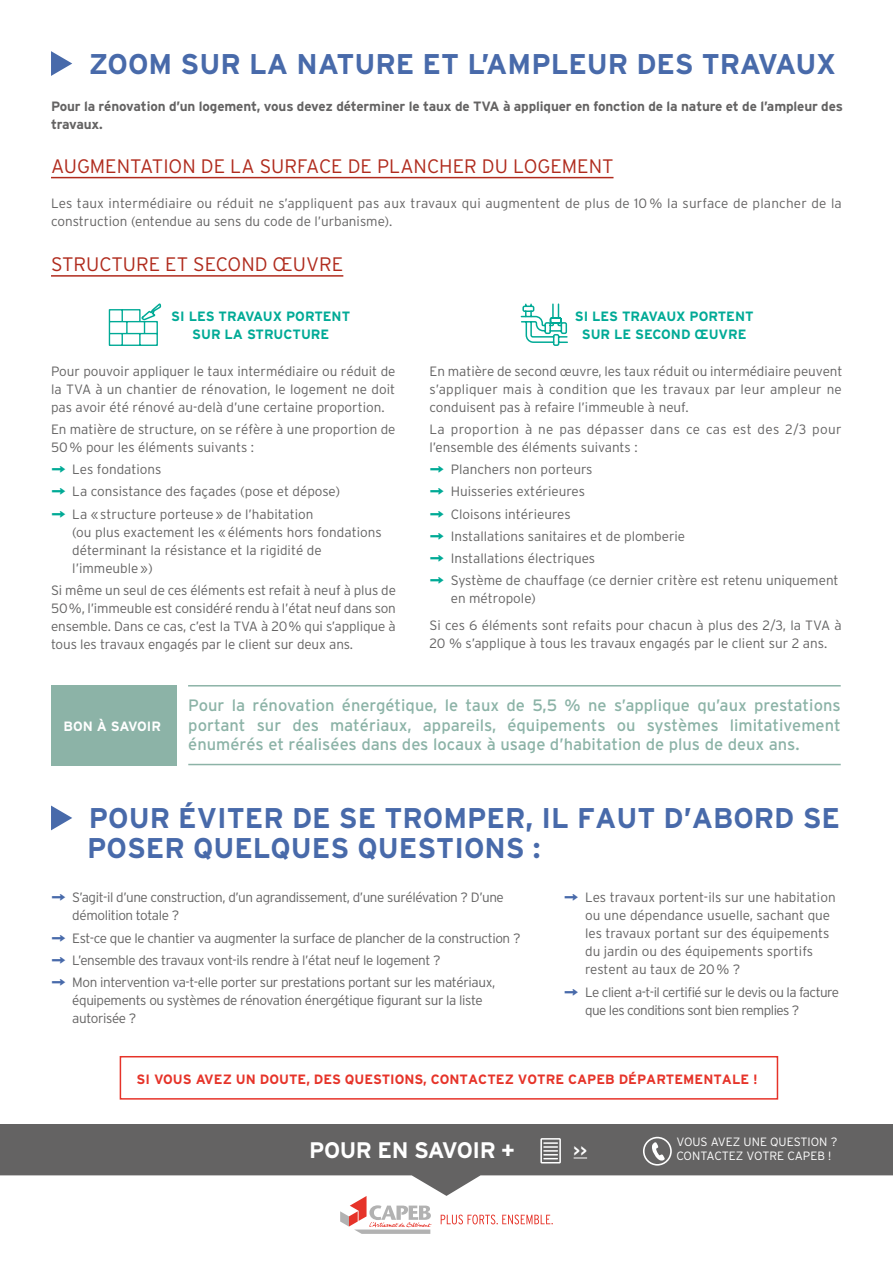
<style>
.page{position:relative;width:893px;height:1263px;background:#fff}
.page>*{position:absolute;margin:0;border:0;box-sizing:border-box;transform-origin:0 0}
.t1{font:700 28.5px "Interstate";color:#486aaa}
.t2{font:700 22.5px "Interstate";letter-spacing:-.02em;color:#fff}
.t3{font:300 19.5px "Interstate";color:#b02b1d}
.t4{font:16.5px/19.8px "Interstate";color:#8cb3a7;text-align:justify}
.t5{font:700 15px "Interstate";color:#fff}
.t6{font:300 13.5px/18px "Interstate";color:#646363}
.t7{font:300 13.5px/18px "Interstate";letter-spacing:-.03em;color:#646363}
.t8{font:700 13.5px/18px "Interstate";letter-spacing:-.01em;color:#646363}
.t9{font:300 13.5px/18px "Interstate";letter-spacing:.02em;color:#646363}
.t10{font:300 13.5px/18px "Interstate";letter-spacing:-.04em;color:#646363}
.t11{font:700 13.5px/18px "Interstate";color:#00aa96;text-align:center}
.t12{font:700 13.5px "Interstate";color:#e63329}
.t13{font:700 13.5px "Interstate";letter-spacing:-.005em;color:#fff}
.t14{font:300 12px/13.5px "Interstate";color:#fff}
.s1{font-weight:400;font-size:22.5px;color:#00aa96}
.s2{font-weight:400;font-size:22.5px;color:#486aaa}
</style>
<div class="page">
<svg style="left:51px;top:805px;width:21px;height:25px"></svg>
<div style="left:0;top:1124px;width:893px;height:80px;background:#646363"></div>
<div style="left:540px;top:1138px;width:21px;height:25px;border:2px solid #fff"></div>
<svg style="left:544px;top:1142px;width:13px;height:17px"></svg>
<div style="left:0;top:1175px;width:893px;height:50px;background:#fff"></div>
<svg style="left:643px;top:1137px;width:29px;height:28px"></svg>
<svg style="left:441px;top:1214px;width:112px;height:10px"></svg>
<svg style="left:340px;top:1196px;width:92px;height:38px"></svg>
<svg style="left:574px;top:1158px;width:13px;height:1px"></svg>
<div style="left:120px;top:1056px;width:658px;height:43px;border:2px solid #e63329"></div>
<hr style="left:51px;top:177px;width:562px;height:1px;background:#b02b1d">
<svg style="left:51px;top:51px;width:21px;height:25px"></svg>
<hr style="left:51px;top:275px;width:292px;height:2px;background:#b02b1d">
<svg style="left:520px;top:303px;width:48px;height:43px"></svg>
<svg style="left:108px;top:303px;width:54px;height:43px"></svg>
<div style="left:52px;top:685px;width:125px;height:80px;background:#8cb3a7"></div>
<hr style="left:188px;top:685px;width:653px;height:1px;background:#8cb3a7">
<hr style="left:188px;top:764px;width:653px;height:1px;background:#8cb3a7">
<h1 class="t1" style="left:89px;top:48px;width:749px">ZOOM SUR LA NATURE ET L’AMPLEUR DES TRAVAUX</h1>
<p class="t8" style="left:51px;top:97px;width:793px">Pour la rénovation d’un logement, vous devez déterminer le taux de TVA à appliquer en fonction de la nature et de l’ampleur des travaux.</p>
<h3 class="t3" style="left:51px;top:155px;width:564px">AUGMENTATION DE LA SURFACE DE PLANCHER DU LOGEMENT</h3>
<p class="t6" style="left:51px;top:194px;width:792px">Les taux intermédiaire ou réduit ne s’appliquent pas aux travaux qui augmentent de plus de 10 % la surface de plancher de la construction (entendue au sens du code de l’urbanisme).</p>
<h3 class="t3" style="left:51px;top:253px;width:294px">STRUCTURE ET SECOND ŒUVRE</h3>
<p class="t11" style="left:171px;top:307px;width:180px">SI LES TRAVAUX PORTENT<br>SUR LA STRUCTURE</p>
<p class="t6" style="left:51px;top:362px;width:346px;text-align:justify">Pour pouvoir appliquer le taux intermédiaire ou réduit de la TVA à un chantier de rénovation, le logement ne doit pas avoir été rénové au-delà d’une certaine proportion.</p>
<p class="t6" style="left:51px;top:420px;width:346px">En matière de structure, on se réfère à une proportion de<br>50% pour les éléments suivants :</p>
<p class="t6" style="left:51px;top:460px;width:112px"><span class="s1">→</span> Les fondations</p>
<p class="t6" style="left:51px;top:482px;width:291px"><span class="s1">→</span> La consistance des façades (pose et dépose)</p>
<p class="t6" style="left:72px;top:505px;width:311px;text-indent:-21px"><span class="s1">→</span> La «structure porteuse» de l’habitation<br>(ou plus exactement les «éléments hors fondations déterminant la résistance et la rigidité de l’immeuble»)</p>
<p class="t6" style="left:51px;top:581px;width:346px;text-align:justify">Si même un seul de ces éléments est refait à neuf à plus de 50%, l’immeuble est considéré rendu à l’état neuf dans son ensemble. Dans ce cas, c’est la TVA à 20% qui s’applique à tous les travaux engagés par le client sur deux ans.</p>
<p class="t11" style="left:575px;top:307px;width:180px">SI LES TRAVAUX PORTENT<br>SUR LE SECOND ŒUVRE</p>
<p class="t6" style="left:429px;top:362px;width:414px;text-align:justify">En matière de second œuvre, les taux réduit ou intermédiaire peuvent s’appliquer mais à condition que les travaux par leur ampleur ne conduisent pas à refaire l’immeuble à neuf.</p>
<p class="t9" style="left:429px;top:420px;width:414px">La proportion à ne pas dépasser dans ce cas est des 2/3 pour l’ensemble des éléments suivants :</p>
<p class="t6" style="left:429px;top:460px;width:165px"><span class="s1">→</span> Planchers non porteurs</p>
<p class="t6" style="left:429px;top:482px;width:157px"><span class="s1">→</span> Huisseries extérieures</p>
<p class="t6" style="left:429px;top:505px;width:143px"><span class="s1">→</span> Cloisons intérieures</p>
<p class="t6" style="left:429px;top:527px;width:257px"><span class="s1">→</span> Installations sanitaires et de plomberie</p>
<p class="t6" style="left:429px;top:549px;width:167px"><span class="s1">→</span> Installations électriques</p>
<p class="t6" style="left:451px;top:571px;width:389px;text-indent:-21px"><span class="s1">→</span> Système de chauffage (ce dernier critère est retenu uniquement en métropole)</p>
<p class="t6" style="left:429px;top:616px;width:414px">Si ces 6 éléments sont refaits pour chacun à plus des 2/3, la TVA à<br>20 % s’applique à tous les travaux engagés par le client sur 2 ans.</p>
<p class="t13" style="left:64px;top:719px;width:99px">BON À SAVOIR</p>
<p class="t4" style="left:188px;top:695px;width:654px">Pour la rénovation énergétique, le taux de 5,5 % ne s’applique qu’aux prestations portant sur des matériaux, appareils, équipements ou systèmes limitativement énumérés et réalisées dans des locaux à usage d’habitation de plus de deux ans.</p>
<h1 class="t1" style="left:89px;top:802px;width:753px">POUR ÉVITER DE SE TROMPER, IL FAUT D’ABORD SE</h1>
<h1 class="t1" style="left:87px;top:832px;width:455px">POSER QUELQUES QUESTIONS :</h1>
<p class="t7" style="left:72px;top:888px;width:433px;text-indent:-21px"><span class="s2">→</span> S’agit-il d’une construction, d’un agrandissement, d’une surélévation ? D’une démolition totale ?</p>
<p class="t7" style="left:51px;top:929px;width:471px"><span class="s2">→</span> Est-ce que le chantier va augmenter la surface de plancher de la construction ?</p>
<p class="t7" style="left:51px;top:951px;width:391px"><span class="s2">→</span> L’ensemble des travaux vont-ils rendre à l’état neuf le logement ?</p>
<p class="t7" style="left:72px;top:973px;width:424px;text-indent:-21px"><span class="s2">→</span> Mon intervention va-t-elle porter sur prestations portant sur les matériaux, équipements ou systèmes de rénovation énergétique figurant sur la liste autorisée ?</p>
<p class="t6" style="left:585px;top:888px;width:252px;text-indent:-21px"><span class="s2">→</span> Les travaux portent-ils sur une habitation ou une dépendance usuelle, sachant que les travaux portant sur des équipements du jardin ou des équipements sportifs restent au taux de 20% ?</p>
<p class="t10" style="left:585px;top:983px;width:256px;text-indent:-21px"><span class="s2">→</span> Le client a-t-il certifié sur le devis ou la facture que les conditions sont bien remplies ?</p>
<p class="t12" style="left:137px;top:1071px;width:623px">SI VOUS AVEZ UN DOUTE, DES QUESTIONS, CONTACTEZ VOTRE CAPEB DÉPARTEMENTALE !</p>
<h2 class="t2" style="left:309px;top:1138px;width:207px">POUR EN SAVOIR +</h2>
<p class="t14" style="left:676px;top:1135px;width:163px">VOUS AVEZ UNE QUESTION ?<br>CONTACTEZ VOTRE CAPEB !</p>
<p class="t5" style="left:574px;top:1142px;width:15px">&gt;&gt;</p>
</div>
